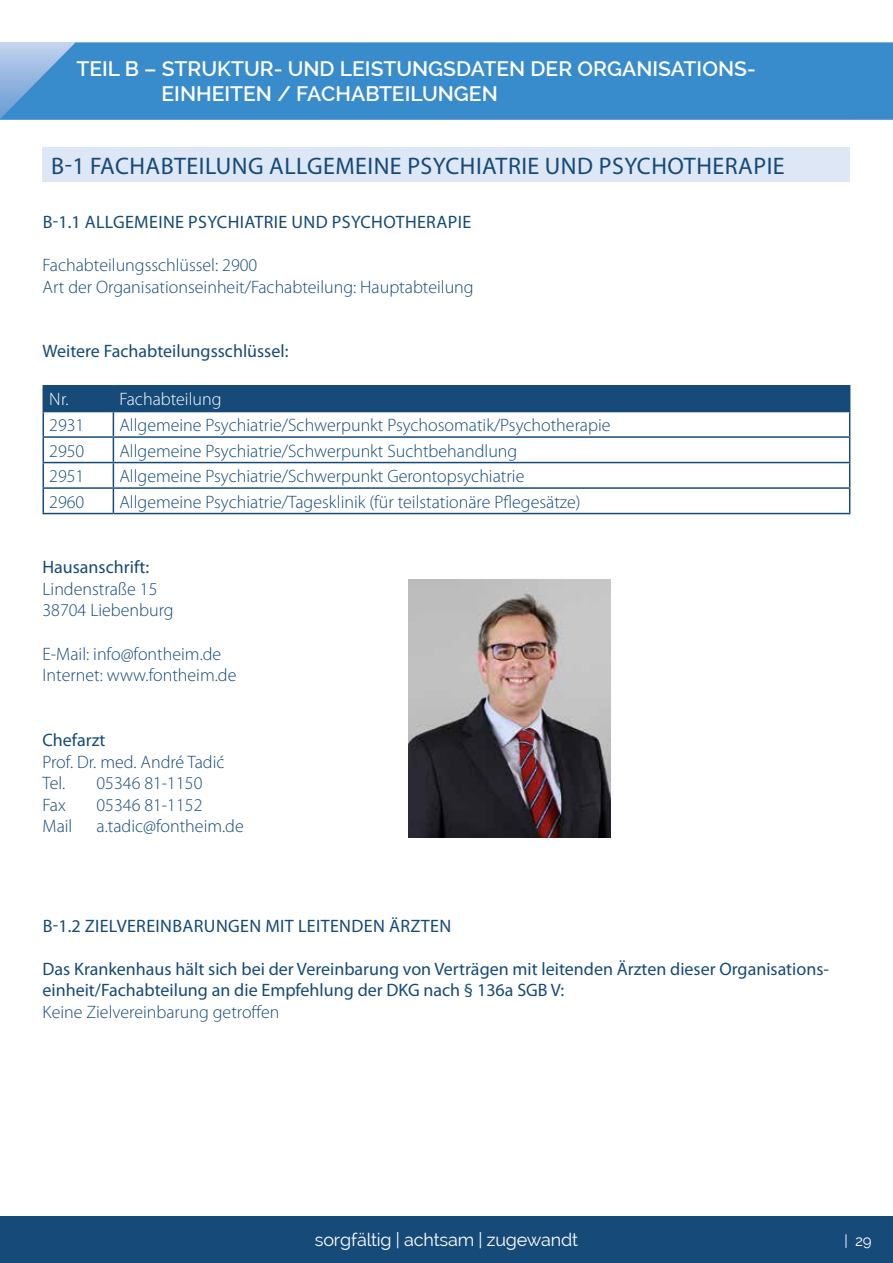
<style>
.page{position:relative;width:893px;height:1263px;background:#fff}
.page>*{position:absolute;margin:0;border:0;box-sizing:border-box;transform-origin:0 0}
.t1{font:24px "Myriad Pro";letter-spacing:.02em;color:#164a79}
.t2{font:600 21px/25.2px "Raleway";color:#fff}
.t3{font:300 18px/21.6px "Myriad Pro";color:#164a79}
.t4{font:18px/21.6px "Myriad Pro";color:#164a79}
.t5{font:18px "Myriad Pro";letter-spacing:.02em;color:#164a79}
.t6{font:18px "Raleway";letter-spacing:-.01em;color:#fff}
.t7{font:300 18px "Myriad Pro";color:#fff}
.t8{font:15px "Raleway";color:#fff}
</style>
<div class="page">
<div style="left:0;top:1216px;width:893px;height:47px;background:#164a79"></div>
<div style="left:0;top:43px;width:893px;height:76px;background:#398ccb"></div>
<div style="left:43px;top:147px;width:807px;height:34px;background:#dee7f6"></div>
<hr style="left:43px;top:385px;width:70px;height:1px;background:#164a79">
<hr style="left:113px;top:385px;width:737px;height:1px;background:#164a79">
<svg style="left:43px;top:386px;width:807px;height:127px"></svg>
<hr style="left:43px;top:513px;width:70px;height:1px;background:#164a79">
<hr style="left:113px;top:513px;width:737px;height:1px;background:#164a79">
<img style="left:408px;top:580px;width:203px;height:257px">
<p class="t2" style="left:162px;top:56px;width:596px;text-indent:-85px">TEIL B – STRUKTUR- UND LEISTUNGSDATEN DER ORGANISATIONS-<br>EINHEITEN / FACHABTEILUNGEN</p>
<h1 class="t1" style="left:51px;top:151px;width:735px">B-1 FACHABTEILUNG ALLGEMEINE PSYCHIATRIE UND PSYCHOTHERAPIE</h1>
<p class="t5" style="left:43px;top:211px;width:430px">B-1.1 ALLGEMEINE PSYCHIATRIE UND PSYCHOTHERAPIE</p>
<p class="t3" style="left:43px;top:254px;width:433px">Fachabteilungsschlüssel: 2900<br>Art der Organisationseinheit/Fachabteilung: Hauptabteilung</p>
<p class="t4" style="left:43px;top:340px;width:247px">Weitere Fachabteilungsschlüssel:</p>
<p class="t7" style="left:49px;top:388px;width:21px">Nr.</p>
<p class="t7" style="left:119px;top:388px;width:104px">Fachabteilung</p>
<p class="t3" style="left:49px;top:414px;width:37px">2931</p>
<p class="t3" style="left:119px;top:414px;width:493px">Allgemeine Psychiatrie/Schwerpunkt Psychosomatik/Psychotherapie</p>
<p class="t3" style="left:49px;top:440px;width:37px">2950</p>
<p class="t3" style="left:119px;top:440px;width:399px">Allgemeine Psychiatrie/Schwerpunkt Suchtbehandlung</p>
<p class="t3" style="left:49px;top:465px;width:37px">2951</p>
<p class="t3" style="left:119px;top:465px;width:406px">Allgemeine Psychiatrie/Schwerpunkt Gerontopsychiatrie</p>
<p class="t3" style="left:49px;top:491px;width:37px">2960</p>
<p class="t3" style="left:119px;top:491px;width:463px">Allgemeine Psychiatrie/Tagesklinik (für teilstationäre Pflegesätze)</p>
<p class="t4" style="left:43px;top:556px;width:108px">Hausanschrift:</p>
<p class="t3" style="left:43px;top:578px;width:133px">Lindenstraße 15<br>38704 Liebenburg</p>
<p class="t3" style="left:43px;top:643px;width:195px">E-Mail: info@fontheim.de<br>Internet: www.fontheim.de</p>
<p class="t4" style="left:43px;top:729px;width:65px">Chefarzt</p>
<p class="t3" style="left:43px;top:751px;width:183px">Prof. Dr. med. André Tadić<br>Tel.</p>
<p class="t3" style="left:97px;top:772px;width:107px">05346 81-1150</p>
<p class="t3" style="left:43px;top:794px;width:25px">Fax</p>
<p class="t3" style="left:97px;top:794px;width:107px">05346 81-1152</p>
<p class="t3" style="left:43px;top:815px;width:31px">Mail</p>
<p class="t3" style="left:97px;top:815px;width:149px">a.tadic@fontheim.de</p>
<p class="t5" style="left:43px;top:914px;width:410px">B-1.2 ZIELVEREINBARUNGEN MIT LEITENDEN ÄRZTEN</p>
<p class="t4" style="left:43px;top:958px;width:788px">Das Krankenhaus hält sich bei der Vereinbarung von Verträgen mit leitenden Ärzten dieser Organisations&shy;einheit/Fachabteilung an die Empfehlung der DKG nach § 136a SGB V:</p>
<p class="t3" style="left:43px;top:1001px;width:238px">Keine Zielvereinbarung getroffen</p>
<p class="t6" style="left:315px;top:1229px;width:265px">sorgfältig | achtsam | zugewandt</p>
<p class="t8" style="left:844px;top:1232px;width:29px">| 29</p>
</div>
